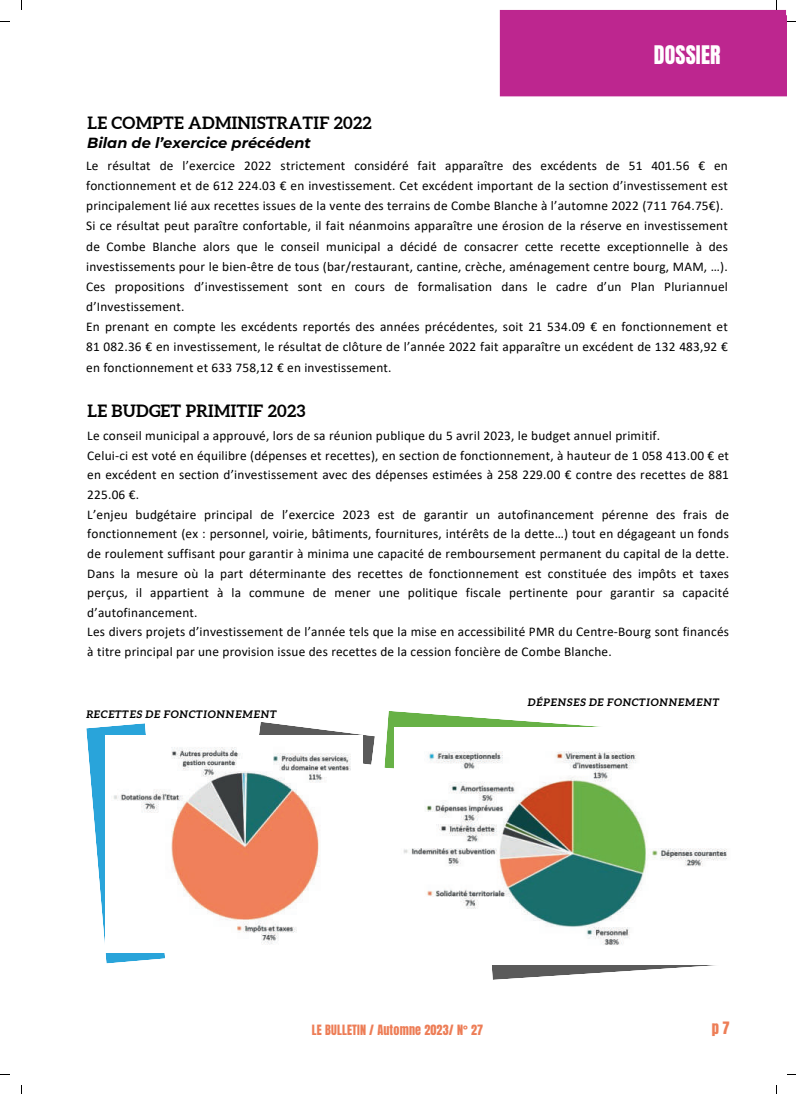
<style>
.page{position:relative;width:796px;height:1094px;background:#fff}
.page>*{position:absolute;margin:0;border:0;box-sizing:border-box;transform-origin:0 0}
.t1{font:21.75px "Anton";letter-spacing:.01em;color:#fff}
.t2{font:700 16.88px "Aleo";letter-spacing:.015em;color:#000}
.t3{font:italic 700 14.62px "Montserrat";color:#000}
.t4{font:14.5px "Anton";color:#ed7d56}
.t5{font:13.25px/19.6px "Calibri";letter-spacing:.015em;color:#000}
.t6{font:12.12px "Anton";letter-spacing:.015em;color:#ed7d56}
.t7{font:italic 700 10.5px "Aleo";letter-spacing:.015em;color:#000}
</style>
<div class="page">
<svg style="left:86px;top:723px;width:79px;height:240px"></svg>
<svg style="left:259px;top:722px;width:116px;height:42px"></svg>
<img style="left:106px;top:735px;width:256px;height:217px">
<svg style="left:384px;top:711px;width:216px;height:58px"></svg>
<svg style="left:492px;top:965px;width:224px;height:14px"></svg>
<img style="left:394px;top:727px;width:333px;height:218px">
<svg style="left:500px;top:0;width:296px;height:96px;background:#c5429d"></svg>
<p class="t2" style="left:88px;top:113px;width:286px">LE COMPTE ADMINISTRATIF 2022</p>
<p class="t3" style="left:87px;top:133px;width:225px">Bilan de l’exercice précédent</p>
<h1 class="t1" style="left:654px;top:40px;width:68px">DOSSIER</h1>
<p class="t5" style="left:86px;top:156px;width:643px;line-height:20.1px">Le résultat de l’exercice 2022 strictement considéré fait apparaître des excédents de 51 401.56 € en fonctionnement et de 612 224.03 € en investissement. Cet excédent important de la section d’investissement est principalement lié aux recettes issues de la vente des terrains de Combe Blanche à l’automne 2022 (711 764.75€).<br>Si ce résultat peut paraître confortable, il fait néanmoins apparaître une érosion de la réserve en investissement de Combe Blanche alors que le conseil municipal a décidé de consacrer cette recette exceptionnelle à des investissements pour le bien-être de tous (bar/restaurant, cantine, crèche, aménagement centre bourg, MAM, …).<br>Ces propositions d’investissement sont en cours de formalisation dans le cadre d’un Plan Pluriannuel d’Investissement.<br>En prenant en compte les excédents reportés des années précédentes, soit 21 534.09 € en fonctionnement et 81 082.36 € en investissement, le résultat de clôture de l’année 2022 fait apparaître un excédent de 132 483,92 € en fonctionnement et 633 758,12 € en investissement.</p>
<p class="t2" style="left:88px;top:401px;width:219px">LE BUDGET PRIMITIF 2023</p>
<p class="t5" style="left:87px;top:426px;width:643px">Le conseil municipal a approuvé, lors de sa réunion publique du 5 avril 2023, le budget annuel primitif.<br>Celui-ci est voté en équilibre (dépenses et recettes), en section de fonctionnement, à hauteur de 1 058 413.00 € et en excédent en section d’investissement avec des dépenses estimées à 258 229.00 € contre des recettes de 881<br>225.06 €.<br>L’enjeu budgétaire principal de l’exercice 2023 est de garantir un autofinancement pérenne des frais de fonctionnement (ex : personnel, voirie, bâtiments, fournitures, intérêts de la dette…) tout en dégageant un fonds de roulement suffisant pour garantir à minima une capacité de remboursement permanent du capital de la dette.<br>Dans la mesure où la part déterminante des recettes de fonctionnement est constituée des impôts et taxes perçus, il appartient à la commune de mener une politique fiscale pertinente pour garantir sa capacité d’autofinancement.<br>Les divers projets d’investissement de l’année tels que la mise en accessibilité PMR du Centre-Bourg sont financés à titre principal par une provision issue des recettes de la cession foncière de Combe Blanche.</p>
<p class="t7" style="left:86px;top:708px;width:192px">RECETTES DE FONCTIONNEMENT</p>
<p class="t7" style="left:528px;top:696px;width:193px">DÉPENSES DE FONCTIONNEMENT</p>
<p class="t6" style="left:312px;top:1020px;width:173px">LE BULLETIN / Automne 2023/ N° 27</p>
<p class="t4" style="left:712px;top:1017px;width:19px">p7</p>
</div>
